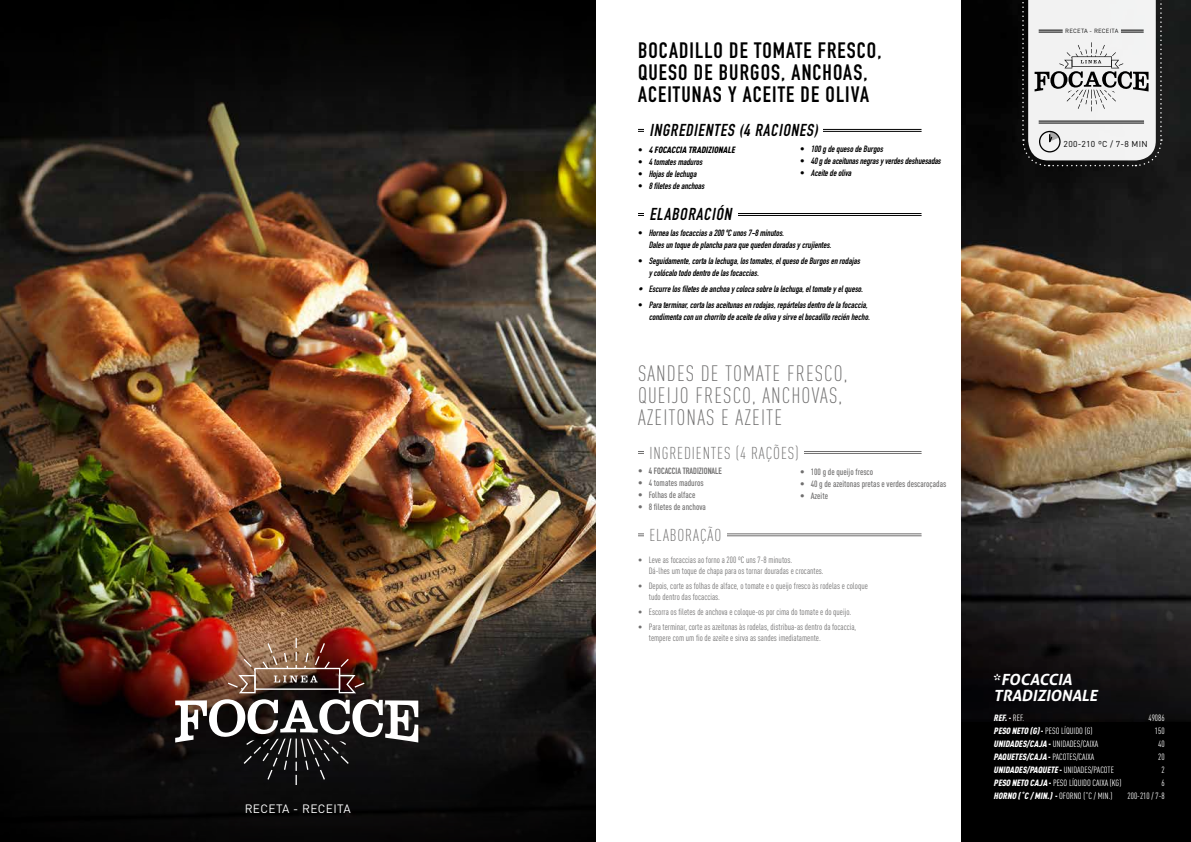
<style>
.page{position:relative;width:1191px;height:842px;background:#fff}
.page>*{position:absolute;margin:0;border:0;box-sizing:border-box;transform-origin:0 0}
.t1{font:700 22px/22px "DIN Condensed";letter-spacing:.05em;color:#000}
.t2{font:300 22px/22px "DIN Cond";letter-spacing:.05em;color:#706f6f}
.t3{font:italic 700 17px "DIN Condensed";color:#000}
.t4{font:300 17px "DIN Cond";letter-spacing:.05em;color:#706f6f}
.t5{font:italic 700 15.4px/16px "Aller";color:#fff}
.t6{font:12px "DIN";letter-spacing:.03em;color:#fff}
.t7{font:italic 700 9px/12px "DIN Condensed";color:#000}
.t8{font:9px/11px "DIN Cond";color:#706f6f}
.t9{font:9px "DIN Cond";color:#fff}
.t10{font:500 9px "DIN Cond";color:#706f6f}
.t11{font:italic 900 9px "DIN Cond";color:#fff}
.t12{font:700 9px "DIN Condensed";color:#706f6f}
.t13{font:italic 900 9px "DIN Cond";color:#000}
.t14{font:8.5px "DIN";letter-spacing:.03em;color:#000}
.t15{font:6px "DIN";letter-spacing:.03em;color:#000}
.s1{font-family:"DIN Condensed";font-weight:700;font-style:normal}
.s2{font-style:normal}
.s3{font-family:"DIN Condensed";font-weight:700}
.s4{font-weight:400;font-style:normal}
.s5{font-weight:900;font-style:italic}
.s6{font-weight:900}
</style>
<div class="page">
<img style="left:961px;top:0;width:230px;height:490px">
<img style="left:0;top:170px;width:595px;height:391px">
<img style="left:0;top:561px;width:595px;height:170px">
<svg style="left:0;top:0;width:595px;height:170px;background:#0f0e0c"></svg>
<hr style="left:638px;top:213px;width:283px;height:1px;background:#000">
<hr style="left:638px;top:215px;width:283px;height:1px;background:#000">
<div style="left:644px;top:203px;width:94px;height:22px;background:#fff"></div>
<hr style="left:638px;top:533px;width:283px;height:1px;background:#706f6f">
<hr style="left:638px;top:535px;width:283px;height:1px;background:#706f6f">
<div style="left:644px;top:524px;width:82px;height:22px;background:#fff"></div>
<div style="left:0;top:731px;width:595px;height:111px;background:#080707"></div>
<svg style="left:961px;top:490px;width:230px;height:352px;background:#171617"></svg>
<svg style="left:1021px;top:0;width:141px;height:167px"></svg>
<hr style="left:638px;top:129px;width:283px;height:1px;background:#000">
<hr style="left:638px;top:131px;width:283px;height:1px;background:#000">
<div style="left:644px;top:119px;width:178px;height:22px;background:#fff"></div>
<hr style="left:638px;top:451px;width:283px;height:1px;background:#706f6f">
<hr style="left:638px;top:453px;width:283px;height:1px;background:#706f6f">
<div style="left:644px;top:441px;width:160px;height:22px;background:#fff"></div>
<img style="left:175px;top:638px;width:243px;height:147px">
<h3 class="t6" style="left:245px;top:802px;width:108px">RECETA - RECEITA</h3>
<h1 class="t1" style="left:638px;top:39px;width:245px">BOCADILLO DE TOMATE FRESCO,<br>QUESO DE BURGOS, ANCHOAS,<br>ACEITUNAS Y ACEITE DE OLIVA</h1>
<h2 class="t3" style="left:649px;top:119px;width:174px">INGREDIENTES (4 RACIONES)</h2>
<p class="t13" style="left:638px;top:144px;width:100px"><span class="s1">•</span> 4 FOCACCIA TRADIZIONALE</p>
<p class="t7" style="left:638px;top:156px;width:68px"><span class="s2">•</span> 4tomatesmaduros</p>
<p class="t7" style="left:638px;top:168px;width:62px"><span class="s2">•</span> Hojasdelechuga</p>
<p class="t7" style="left:638px;top:180px;width:70px"><span class="s2">•</span> 8filetesdeanchoas</p>
<h2 class="t3" style="left:649px;top:203px;width:87px">ELABORACIÓN</h2>
<p class="t7" style="left:800px;top:143px;width:87px"><span class="s2">•</span> 100gdequesodeBurgos</p>
<p class="t7" style="left:800px;top:155px;width:145px"><span class="s2">•</span> 40gdeaceitunasnegrasyverdesdeshuesadas</p>
<p class="t7" style="left:800px;top:167px;width:55px"><span class="s2">•</span> Aceitedeoliva</p>
<p class="t7" style="left:649px;top:227px;width:186px;text-indent:-11px"><span class="s2">•</span> Hornealasfocacciasa200ºCunos7-8minutos.<br>Dalesuntoquedeplanchaparaquequedendoradasycrujientes.</p>
<p class="t7" style="left:649px;top:255px;width:215px;text-indent:-11px"><span class="s2">•</span> Seguidamente,cortalalechuga,lostomates,elquesodeBurgosenrodajas ycolócalotododentrodelasfocaccias.</p>
<p class="t7" style="left:638px;top:283px;width:229px">• Escurrelosfiletesdeanchoaycolocasobrelalechuga,eltomateyelqueso.</p>
<p class="t7" style="left:638px;top:299px;width:235px;text-align:right"><span class="s2">•</span> Paraterminar,cortalasaceitunasenrodajas,repártelasdentrodelafocaccia, condimentaconunchorritodeaceitedeolivaysirveelbocadilloreciénhecho.</p>
<h1 class="t2" style="left:638px;top:362px;width:211px">SANDES DE TOMATE FRESCO,<br>QUEIJO FRESCO, ANCHOVAS,<br>AZEITONAS E AZEITE</h1>
<h2 class="t4" style="left:649px;top:443px;width:151px">INGREDIENTES (4 RAÇÕES)</h2>
<p class="t12" style="left:638px;top:464px;width:85px">• 4 FOCACCIA TRADIZIONALE</p>
<p class="t10" style="left:638px;top:477px;width:67px"><span class="s3">•</span> 4 tomates maduros</p>
<p class="t10" style="left:638px;top:489px;width:59px"><span class="s3">•</span> Folhas de alface</p>
<p class="t10" style="left:638px;top:501px;width:69px"><span class="s3">•</span> 8 filetes de anchova</p>
<h2 class="t4" style="left:649px;top:526px;width:73px">ELABORAÇÃO</h2>
<p class="t10" style="left:800px;top:466px;width:75px"><span class="s3">•</span> 100 g de queijo fresco</p>
<p class="t10" style="left:800px;top:478px;width:148px"><span class="s3">•</span> 40 g de azeitonas pretas e verdes descaroçadas</p>
<p class="t10" style="left:800px;top:490px;width:30px"><span class="s3">•</span> Azeite</p>
<p class="t8" style="left:649px;top:554px;width:176px;text-indent:-11px">• Leve as focaccias ao forno a 200 ºC uns 7-8 minutos.<br>Dá-lhes um toque de chapa para os tornar douradas e crocantes.</p>
<p class="t8" style="left:649px;top:580px;width:220px;text-indent:-11px">• Depois, corte as folhas de alface, o tomate e o queijo fresco às rodelas e coloque tudo dentro das focaccias.</p>
<p class="t8" style="left:638px;top:606px;width:215px">• Escorra os filetes de anchova e coloque-os por cima do tomate e do queijo.</p>
<p class="t8" style="left:649px;top:621px;width:209px;text-indent:-11px">• Para terminar, corte as azeitonas às rodelas, distribua-as dentro da focaccia, tempere com um fio de azeite e sirva as sandes imediatamente.</p>
<p class="t15" style="left:1065px;top:27px;width:55px">RECETA - RECEITA</p>
<p class="t14" style="left:1063px;top:138px;width:85px">200-210 ºC / 7-8 MIN</p>
<h3 class="t5" style="left:993px;top:671px;width:109px"><span class="s2">*</span> FOCACCIA<br>TRADIZIONALE</h3>
<p class="t11" style="left:993px;top:712px;width:32px">REF.<span class="s2">-</span> <span class="s4">R E F.</span></p>
<p class="t9" style="left:1148px;top:712px;width:18px">49086</p>
<p class="t9" style="left:993px;top:725px;width:100px"><span class="s5">PESO NETO (G)</span><span class="s6">-</span> PESO LÍQUIDO (G)</p>
<p class="t9" style="left:1155px;top:725px;width:11px">150</p>
<p class="t9" style="left:993px;top:738px;width:106px"><span class="s5">UNIDADES/CAJA</span> <span class="s6">-</span> UNIDADES/CAIXA</p>
<p class="t9" style="left:1158px;top:738px;width:8px">40</p>
<p class="t11" style="left:993px;top:751px;width:102px">PAQUETES/CAJA <span class="s2">-</span> <span class="s4">PACOTES/CAIXA</span></p>
<p class="t9" style="left:1158px;top:751px;width:8px">20</p>
<p class="t11" style="left:993px;top:764px;width:122px">UNIDADES/PAQUETE<span class="s2">-</span> <span class="s4">U N I D A D E S / P A C O T E</span></p>
<p class="t9" style="left:1161px;top:764px;width:5px">2</p>
<p class="t9" style="left:993px;top:777px;width:129px"><span class="s5">PESO NETO CAJA</span> <span class="s6">-</span> PESO LÍQUIDO CAIXA (KG)</p>
<p class="t9" style="left:1161px;top:777px;width:5px">6</p>
<p class="t9" style="left:993px;top:790px;width:120px"><span class="s5">HORNO (˚C /MIN.)</span> <span class="s6">-</span> OFORNO (˚C / MIN.)</p>
<p class="t9" style="left:1127px;top:790px;width:39px">200-210 / 7-8</p>
</div>
